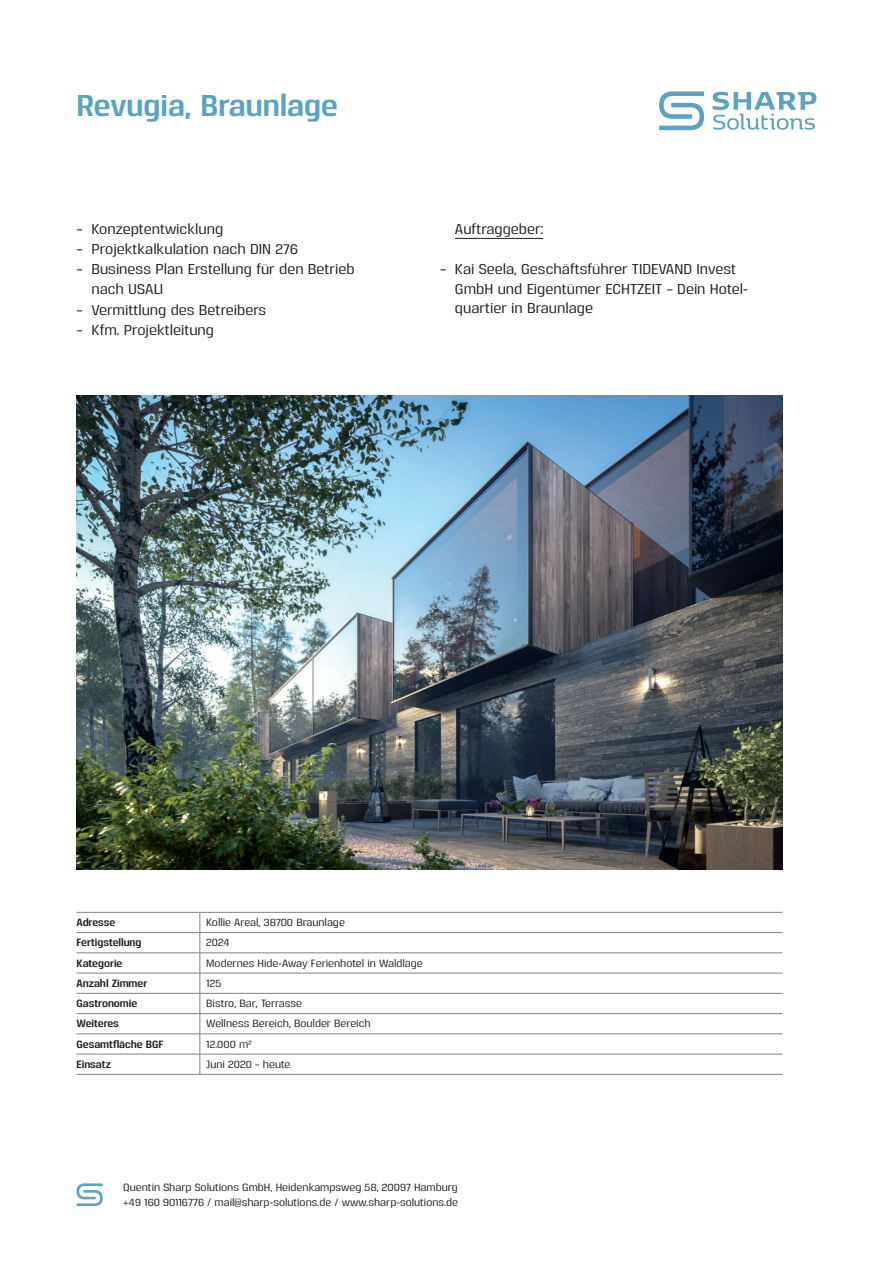
<style>
.page{position:relative;width:893px;height:1263px;background:#fff}
.page>*{position:absolute;margin:0;border:0;box-sizing:border-box;transform-origin:0 0}
.t1{font:700 30px "Reznik";color:#5ba3c0}
.t2{font:500 14.25px/19px "Reznik";color:#231f20}
.t3{font:500 10.5px/14.7px "Reznik";color:#231f20}
.t4{font:700 10.5px "Reznik";color:#231f20}
</style>
<div class="page">
<svg style="left:712px;top:92px;width:104px;height:38px"></svg>
<svg style="left:659px;top:91px;width:45px;height:39px"></svg>
<hr style="left:455px;top:238px;width:88px;height:1px;background:#231f20">
<img style="left:77px;top:396px;width:705px;height:474px">
<hr style="left:77px;top:932px;width:123px;height:1px;background:#808285">
<hr style="left:200px;top:932px;width:582px;height:1px;background:#808285">
<hr style="left:77px;top:952px;width:123px;height:1px;background:#808285">
<hr style="left:200px;top:952px;width:582px;height:1px;background:#808285">
<hr style="left:77px;top:973px;width:123px;height:1px;background:#808285">
<hr style="left:200px;top:973px;width:582px;height:1px;background:#808285">
<hr style="left:77px;top:993px;width:123px;height:1px;background:#808285">
<hr style="left:77px;top:1013px;width:123px;height:1px;background:#808285">
<hr style="left:200px;top:993px;width:582px;height:1px;background:#808285">
<hr style="left:200px;top:1013px;width:582px;height:1px;background:#808285">
<hr style="left:77px;top:1033px;width:123px;height:1px;background:#808285">
<hr style="left:200px;top:1033px;width:582px;height:1px;background:#808285">
<hr style="left:77px;top:1054px;width:123px;height:1px;background:#808285">
<svg style="left:200px;top:913px;width:1px;height:161px"></svg>
<hr style="left:200px;top:1054px;width:582px;height:1px;background:#808285">
<hr style="left:77px;top:912px;width:123px;height:1px;background:#808285">
<hr style="left:200px;top:912px;width:582px;height:1px;background:#808285">
<hr style="left:77px;top:1074px;width:123px;height:1px;background:#808285">
<hr style="left:200px;top:1074px;width:582px;height:1px;background:#808285">
<svg style="left:77px;top:1183px;width:26px;height:23px"></svg>
<h1 class="t1" style="left:77px;top:85px;width:263px">Revugia, Braunlage</h1>
<h2 class="t2" style="left:77px;top:219px;width:148px">– Konzeptentwicklung</h2>
<h2 class="t2" style="left:77px;top:239px;width:223px">– Projektkalkulation nach DIN 276</h2>
<h2 class="t2" style="left:91px;top:259px;width:265px;text-indent:-15px">– Business Plan Erstellung für den Betrieb nach USALI</h2>
<h2 class="t2" style="left:77px;top:300px;width:191px">– Vermittlung des Betreibers</h2>
<h2 class="t2" style="left:77px;top:320px;width:139px">– Kfm. Projektleitung</h2>
<h2 class="t2" style="left:455px;top:219px;width:90px">Auftraggeber:</h2>
<h2 class="t2" style="left:455px;top:259px;width:295px;text-indent:-15px">– Kai Seela, Geschäftsführer TIDEVAND Invest<br>GmbH und Eigentümer ECHTZEIT – Dein Hotel&shy;quartier in Braunlage</h2>
<p class="t4" style="left:77px;top:915px;width:40px">Adresse</p>
<p class="t3" style="left:206px;top:914px;width:140px">Kollie Areal, 38700 Braunlage</p>
<p class="t4" style="left:77px;top:936px;width:67px">Fertigstellung</p>
<p class="t3" style="left:206px;top:935px;width:25px">2024</p>
<p class="t4" style="left:77px;top:956px;width:47px">Kategorie</p>
<p class="t3" style="left:206px;top:955px;width:218px">Modernes Hide-Away Ferienhotel in Waldlage</p>
<p class="t4" style="left:77px;top:976px;width:72px">Anzahl Zimmer</p>
<p class="t3" style="left:206px;top:975px;width:17px">125</p>
<p class="t4" style="left:77px;top:996px;width:62px">Gastronomie</p>
<p class="t3" style="left:206px;top:995px;width:97px">Bistro, Bar, Terrasse</p>
<p class="t4" style="left:77px;top:1017px;width:44px">Weiteres</p>
<p class="t3" style="left:206px;top:1016px;width:166px">Wellness Bereich, Boulder Bereich</p>
<p class="t4" style="left:77px;top:1037px;width:88px">Gesamtfläche BGF</p>
<p class="t3" style="left:206px;top:1036px;width:47px">12.000 m²</p>
<p class="t4" style="left:77px;top:1057px;width:36px">Einsatz</p>
<p class="t3" style="left:206px;top:1056px;width:86px">Juni 2020 – heute</p>
<p class="t3" style="left:123px;top:1179px;width:336px">Quentin Sharp Solutions GmbH, Heidenkampsweg 58, 20097 Hamburg +49 160 90116776 / mail@sharp-solutions.de / www.sharp-solutions.de</p>
</div>
